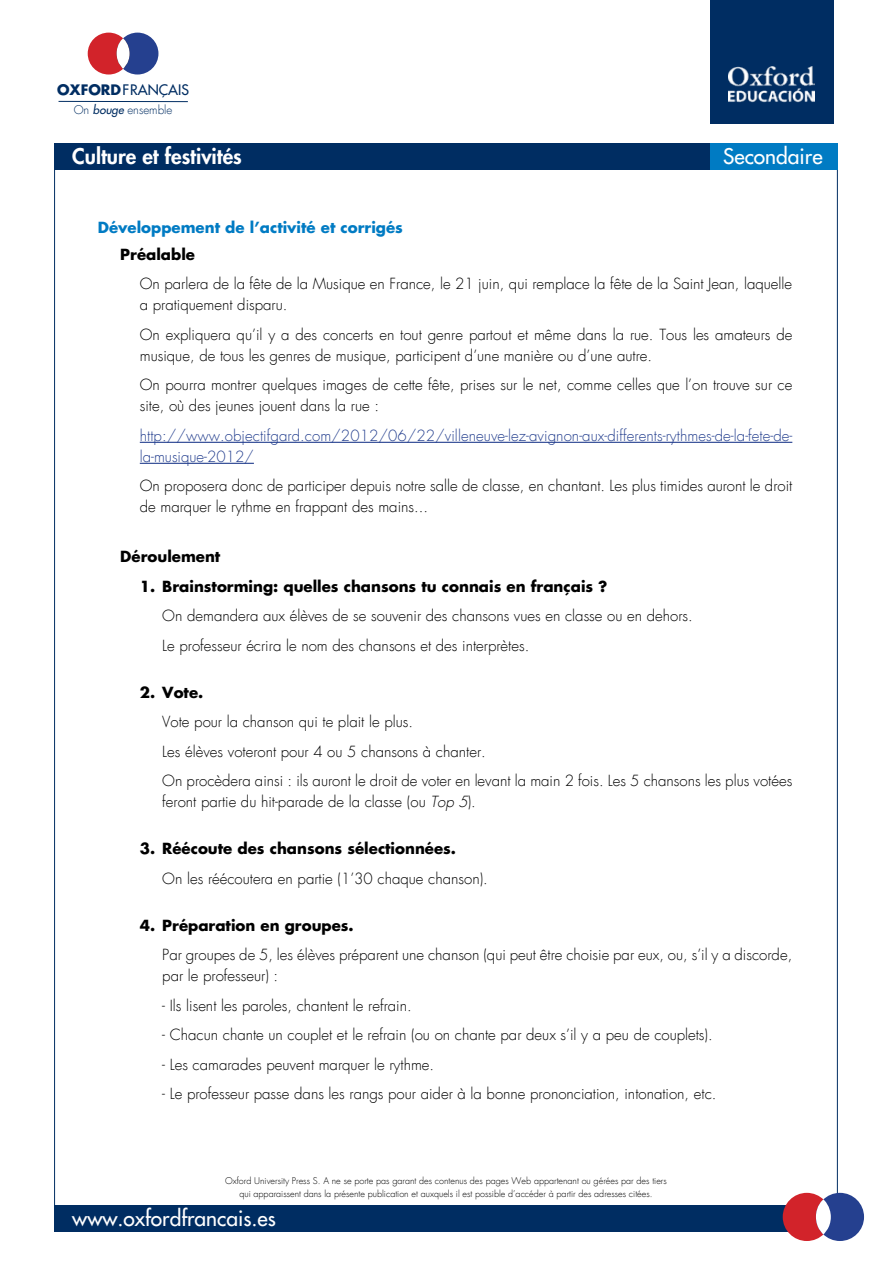
<style>
.page{position:relative;width:893px;height:1263px;background:#fff}
.page>*{position:absolute;margin:0;border:0;box-sizing:border-box;transform-origin:0 0}
.t1{font:21px "Futura";color:#fff}
.t2{font:800 21px "Futura";color:#fff}
.t3{font:300 15px/21px "Futura";color:#000}
.t4{font:700 15px "Futura";color:#000}
.t5{font:300 15px/21px "Futura";letter-spacing:.005em;color:#25408f}
.t6{font:700 15px "Futura";color:#007bc3}
.t7{font:14.1px "Futura";color:#002d62}
.t8{font:300 11.7px "Futura";color:#002d62}
.t9{font:300 9px/13px "Futura";color:#000;text-align:center}
.s1{font-weight:700}
.s2{font-weight:400;font-style:italic}
.s3{font-style:italic}
</style>
<div class="page">
<hr style="left:59px;top:101px;width:129px;height:1px;background:#002d62">
<div style="left:88px;top:33px;width:42px;height:42px;background:#d2232a;border-radius:50%"></div>
<div style="left:117px;top:33px;width:41px;height:42px;background:#25408f;border-radius:50%"></div>
<svg style="left:117px;top:38px;width:13px;height:31px"></svg>
<div style="left:710px;top:0;width:123px;height:123px;background:#002d62"></div>
<img style="left:729px;top:66px;width:85px;height:37px">
<div style="left:54px;top:144px;width:656px;height:26px;background:#002d62"></div>
<div style="left:710px;top:144px;width:127px;height:26px;background:#007bc3"></div>
<div style="left:54px;top:1205px;width:783px;height:26px;background:#002d62"></div>
<div style="left:783px;top:1193px;width:48px;height:48px;background:#d2232a;border-radius:50%"></div>
<div style="left:816px;top:1193px;width:48px;height:48px;background:#25408f;border-radius:50%"></div>
<svg style="left:816px;top:1199px;width:15px;height:35px"></svg>
<hr style="left:140px;top:442px;width:652px;height:1px;background:#25408f">
<hr style="left:140px;top:463px;width:114px;height:1px;background:#25408f">
<p class="t7" style="left:57px;top:81px;width:134px"><span class="s1">OXFORD</span>FRANÇAIS</p>
<p class="t8" style="left:74px;top:104px;width:100px">On <span class="s2">bouge</span> ensemble</p>
<h1 class="t2" style="left:72px;top:143px;width:171px">Culture et festivités</h1>
<h1 class="t1" style="left:723px;top:143px;width:101px">Secondaire</h1>
<p class="t6" style="left:98px;top:220px;width:307px">Développement de l’activité et corrigés</p>
<p class="t4" style="left:120px;top:246px;width:76px">Préalable</p>
<p class="t3" style="left:140px;top:274px;width:654px">On parlera de la fête de la Musique en France, le 21 juin, qui remplace la fête de la Saint Jean, laquelle a pratiquement disparu.</p>
<p class="t3" style="left:140px;top:325px;width:654px">On expliquera qu’il y a des concerts en tout genre partout et même dans la rue. Tous les amateurs de musique, de tous les genres de musique, participent d’une manière ou d’une autre.</p>
<p class="t3" style="left:140px;top:375px;width:654px">On pourra montrer quelques images de cette fête, prises sur le net, comme celles que l’on trouve sur ce site, où des jeunes jouent dans la rue :</p>
<p class="t5" style="left:140px;top:426px;width:654px">http://www.objectifgard.com/2012/06/22/villeneuve-lez-avignon-aux-differents-rythmes-de-la-fete-de&shy;la-musique-2012/</p>
<p class="t3" style="left:140px;top:476px;width:654px">On proposera donc de participer depuis notre salle de classe, en chantant. Les plus timides auront le droit de marquer le rythme en frappant des mains...</p>
<p class="t4" style="left:120px;top:549px;width:102px">Déroulement</p>
<p class="t4" style="left:140px;top:578px;width:469px">1. Brainstorming: quelles chansons tu connais en français ?</p>
<p class="t3" style="left:162px;top:602px;width:532px;line-height:29.5px">On demandera aux élèves de se souvenir des chansons vues en classe ou en dehors.<br>Le professeur écrira le nom des chansons et des interprètes.</p>
<p class="t4" style="left:140px;top:685px;width:65px">2. Vote.</p>
<p class="t3" style="left:162px;top:708px;width:631px;line-height:29.5px">Vote pour la chanson qui te plait le plus.<br>Les élèves voteront pour 4 ou 5 chansons à chanter.<br>On procèdera ainsi : ils auront le droit de voter en levant la main 2 fois. Les 5 chansons les plus votées</p>
<p class="t3" style="left:162px;top:792px;width:315px">feront partie du hit-parade de la classe (ou <span class="s3">Top 5</span>).</p>
<p class="t4" style="left:140px;top:841px;width:318px">3. Réécoute des chansons sélectionnées.</p>
<p class="t3" style="left:162px;top:869px;width:327px">On les réécoutera en partie (1’30 chaque chanson).</p>
<p class="t4" style="left:140px;top:918px;width:215px">4. Préparation en groupes.</p>
<p class="t3" style="left:162px;top:945px;width:631px">Par groupes de 5, les élèves préparent une chanson (qui peut être choisie par eux, ou, s’il y a discorde, par le professeur) :</p>
<p class="t3" style="left:162px;top:996px;width:251px">- Ils lisent les paroles, chantent le refrain.</p>
<p class="t3" style="left:162px;top:1025px;width:552px">- Chacun chante un couplet et le refrain (ou on chante par deux s’il y a peu de couplets).</p>
<p class="t3" style="left:162px;top:1055px;width:273px">- Les camarades peuvent marquer le rythme.</p>
<p class="t3" style="left:162px;top:1084px;width:556px">- Le professeur passe dans les rangs pour aider à la bonne prononciation, intonation, etc.</p>
<p class="t9" style="left:225px;top:1175px;width:443px">Oxford University Press S. A ne se porte pas garant des contenus des pages Web appartenant ou gérées par des tiers qui apparaissent dans la présente publication et auxquels il est possible d’accéder à partir des adresses citées.</p>
<h1 class="t1" style="left:72px;top:1204px;width:205px">www.oxfordfrancais.es</h1>
</div>
